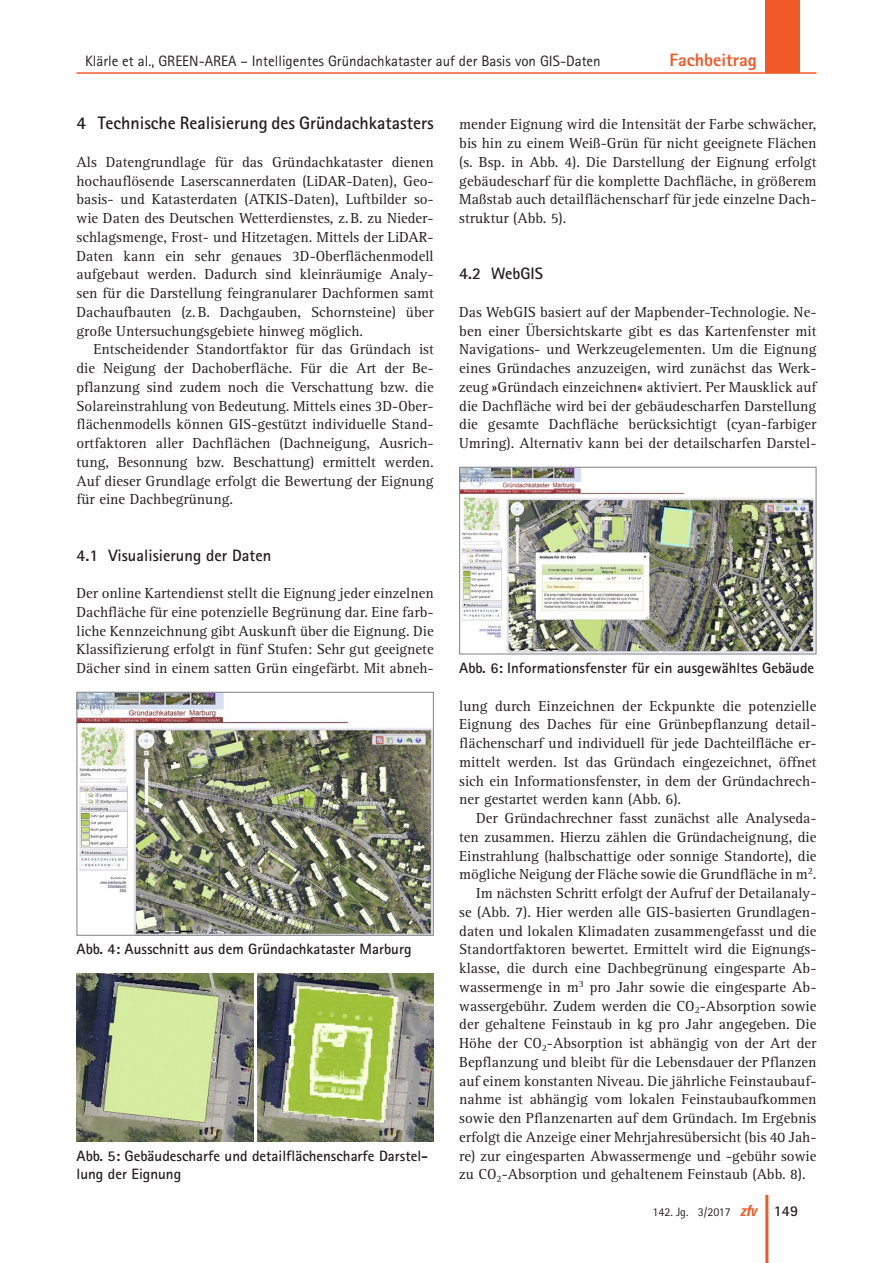
<style>
.page{position:relative;width:893px;height:1263px;background:#fff}
.page>*{position:absolute;margin:0;border:0;box-sizing:border-box;transform-origin:0 0}
._11_titel_1{font:700 18px "Rotis Sans Serif";color:#231f20}
.t1{font:800 18px "Rotis Sans Serif";color:#f15929}
._12_titel_2{font:700 16.5px "Rotis Sans Serif";color:#231f20}
._01_normal_oEZ_AA{font:15px/18.8px "Rotis Serif";color:#231f20;text-align:justify}
._01_normal{font:15px/18.8px "Rotis Serif";color:#231f20;text-align:justify}
._05_abb{font:700 15px/18.8px "Rotis Sans Serif";color:#231f20}
.t2{font:15px "Rotis Sans Serif";color:#231f20}
.t3{font:12px "Rotis Sans Serif";color:#231f20}
.s1{font-family:"Univers";font-weight:700;font-style:italic;font-stretch:condensed;font-size:15px;color:#f15929}
.s2{font-weight:700;font-size:15px}
</style>
<div class="page">
<div style="left:765px;top:0;width:34px;height:72px;background:#f15929"></div>
<hr style="left:77px;top:72px;width:739px;height:2px;background:#f15929">
<hr style="left:765px;top:1195px;width:3px;height:68px;background:#f15929">
<img style="left:79px;top:694px;width:353px;height:240px">
<div style="left:77px;top:692px;width:357px;height:244px;border:1px solid #808285"></div>
<img style="left:77px;top:973px;width:176px;height:169px">
<img style="left:257px;top:973px;width:177px;height:169px">
<img style="left:461px;top:469px;width:353px;height:183px">
<div style="left:459px;top:467px;width:357px;height:187px;border:1px solid #808285"></div>
<p class="t2" style="left:85px;top:52px;width:517px">Klärle et al., GREEN-AREA – Intelligentes Gründachkataster auf der Basis von GIS-Daten</p>
<p class="t1" style="left:670px;top:48px;width:89px">Fachbeitrag</p>
<p class="_11_titel_1" style="left:77px;top:112px;width:359px">4 Technische Realisierung des Gründachkatasters</p>
<p class="_01_normal_oEZ_AA" style="left:77px;top:153px;width:359px">Als Datengrundlage für das Gründachkataster dienen hochauflösende Laserscannerdaten (LiDAR-Daten), Geo&shy;basis- und Katasterdaten (ATKIS-Daten), Luftbilder so&shy;wie Daten des Deutschen Wetterdienstes, z.B. zu Nieder&shy;schlagsmenge, Frost- und Hitzetagen. Mittels der LiDAR-Daten kann ein sehr genaues 3D‑Oberflächenmodell aufgebaut werden. Dadurch sind kleinräumige Analy&shy;sen für die Darstellung feingranularer Dachformen samt Dachaufbauten (z.B. Dachgauben, Schornsteine) über große Untersuchungsgebiete hinweg möglich.</p>
<p class="_01_normal" style="left:77px;top:340px;width:359px;text-indent:17px">Entscheidender Standortfaktor für das Gründach ist die Neigung der Dachoberfläche. Für die Art der Be&shy;pflanzung sind zudem noch die Verschattung bzw. die Solareinstrahlung von Bedeutung. Mittels eines 3D‑Ober&shy;flächenmodells können GIS-gestützt individuelle Stand&shy;ortfaktoren aller Dachflächen (Dachneigung, Ausrich&shy;tung, Besonnung bzw. Beschattung) ermittelt werden.<br>Auf dieser Grundlage erfolgt die Bewertung der Eignung für eine Dachbegrünung.</p>
<p class="_12_titel_2" style="left:77px;top:545px;width:196px">4.1 Visualisierung der Daten</p>
<p class="_01_normal_oEZ_AA" style="left:77px;top:584px;width:359px">Der online Kartendienst stellt die Eignung jeder einzelnen Dachfläche für eine potenzielle Begrünung dar. Eine farb&shy;liche Kennzeichnung gibt Auskunft über die Eignung. Die Klassifizierung erfolgt in fünf Stufen: Sehr gut geeignete Dächer sind in einem satten Grün eingefärbt. Mit abneh-</p>
<p class="_05_abb" style="left:77px;top:940px;width:336px">Abb. 4: Ausschnitt aus dem Gründachkataster Marburg</p>
<p class="_05_abb" style="left:77px;top:1146px;width:353px">Abb. 5: Gebäudescharfe und detailflächenscharfe Darstel&shy;lung der Eignung</p>
<p class="_01_normal_oEZ_AA" style="left:459px;top:115px;width:359px">mender Eignung wird die Intensität der Farbe schwächer, bis hin zu einem Weiß-Grün für nicht geeignete Flächen (s. Bsp. in Abb. 4). Die Darstellung der Eignung erfolgt gebäudescharf für die komplette Dachfläche, in größerem Maßstab auch detailflächenscharf für jede einzelne Dach&shy;struktur (Abb. 5).</p>
<p class="_12_titel_2" style="left:459px;top:263px;width:85px">4.2 WebGIS</p>
<p class="_01_normal_oEZ_AA" style="left:459px;top:303px;width:359px">Das WebGIS basiert auf der Mapbender-Technologie. Ne&shy;ben einer Übersichtskarte gibt es das Kartenfenster mit Navigations- und Werkzeugelementen. Um die Eignung eines Gründaches anzuzeigen, wird zunächst das Werk&shy;zeug »Gründach einzeichnen« aktiviert. Per Mausklick auf die Dachfläche wird bei der gebäudescharfen Darstellung die gesamte Dachfläche berücksichtigt (cyan-farbiger Umring). Alternativ kann bei der detailscharfen Darstel-</p>
<p class="_05_abb" style="left:459px;top:658px;width:356px">Abb. 6: Informationsfenster für ein ausgewähltes Gebäude</p>
<p class="_01_normal_oEZ_AA" style="left:459px;top:697px;width:359px">lung durch Einzeichnen der Eckpunkte die potenzielle Eignung des Daches für eine Grünbepflanzung detail&shy;flächenscharf und individuell für jede Dachteilfläche er&shy;mittelt werden. Ist das Gründach eingezeichnet, öffnet sich ein Informationsfenster, in dem der Gründachrech&shy;ner gestartet werden kann (Abb. 6).</p>
<p class="_01_normal" style="left:459px;top:809px;width:359px;text-indent:17px">Der Gründachrechner fasst zunächst alle Analyseda&shy;ten zusammen. Hierzu zählen die Gründacheignung, die Einstrahlung (halbschattige oder sonnige Standorte), die mögliche Neigung der Fläche sowie die Grundfläche in m<sup>2</sup>.</p>
<p class="_01_normal" style="left:459px;top:884px;width:359px;text-indent:17px">Im nächsten Schritt erfolgt der Aufruf der Detailanaly&shy;se (Abb. 7). Hier werden alle GIS-basierten Grundlagen&shy;daten und lokalen Klimadaten zusammengefasst und die Standortfaktoren bewertet. Ermittelt wird die Eignungs&shy;klasse, die durch eine Dachbegrünung eingesparte Ab&shy;wassermenge in m<sup>3</sup> pro Jahr sowie die eingesparte Ab&shy;wassergebühr. Zudem werden die CO<sub>2</sub>-Absorption sowie der gehaltene Feinstaub in kg pro Jahr angegeben. Die Höhe der CO<sub>2</sub>-Absorption ist abhängig von der Art der Bepflanzung und bleibt für die Lebensdauer der Pflanzen auf einem konstanten Niveau. Die jährliche Feinstaubauf&shy;nahme ist abhängig vom lokalen Feinstaubaufkommen sowie den Pflanzenarten auf dem Gründach. Im Ergebnis erfolgt die Anzeige einer Mehrjahresübersicht (bis 40 Jah&shy;re) zur eingesparten Abwassermenge und -gebühr sowie zu CO<sub>2</sub>-Absorption und gehaltenem Feinstaub (Abb. 8).</p>
<p class="t3" style="left:652px;top:1205px;width:147px">142. Jg. 3/2017 <span class="s1">zfv</span> <span class="s2">149</span></p>
</div>
